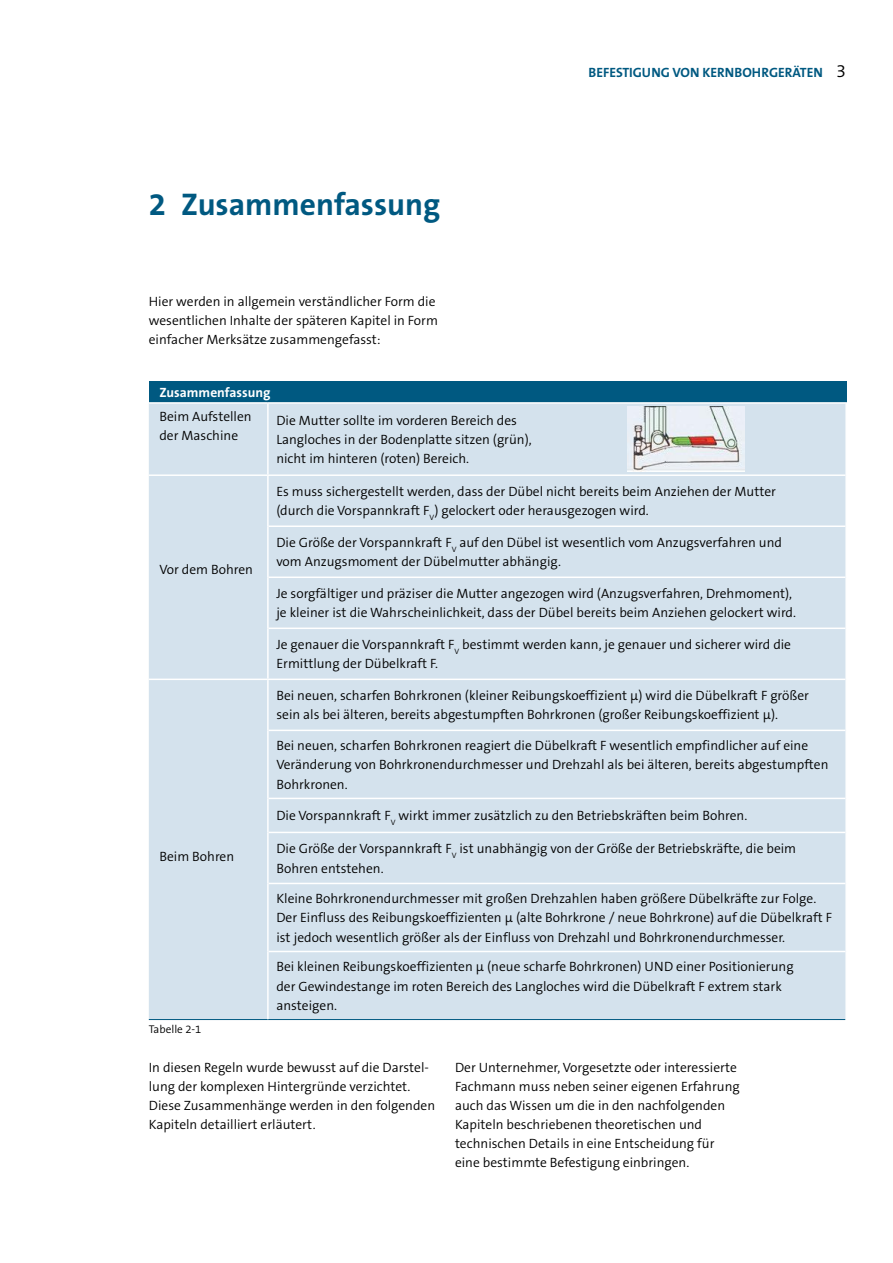
<style>
.page{position:relative;width:893px;height:1263px;background:#fff}
.page>*{position:absolute;margin:0;border:0;box-sizing:border-box;transform-origin:0 0}
.t1{font:700 31.5px "The Sans B7";color:#005981}
.t2{font:300 13.5px/19.2px "The Sans B4";color:#000}
.t3{font:700 13.5px "The Sans B7";color:#005981}
.t4{font:700 13.5px "The Sans B7";color:#fff}
.t5{font:300 11.25px "The Sans B4";color:#000}
.s1{font-family:"The Sans B4";font-weight:300;font-size:18px;color:#000}
</style>
<div class="page">
<div style="left:149px;top:382px;width:697px;height:21px;background:#005981"></div>
<div style="left:149px;top:404px;width:696px;height:615px;background:#d4e2ed"></div>
<hr style="left:149px;top:1019px;width:119px;height:1px;background:#005981">
<hr style="left:268px;top:1019px;width:577px;height:1px;background:#005981">
<hr style="left:267px;top:404px;width:2px;height:70px;background:#fff">
<hr style="left:267px;top:680px;width:2px;height:50px;background:#fff">
<hr style="left:267px;top:730px;width:2px;height:68px;background:#fff">
<hr style="left:267px;top:798px;width:2px;height:34px;background:#fff">
<hr style="left:267px;top:832px;width:2px;height:51px;background:#fff">
<hr style="left:267px;top:883px;width:2px;height:68px;background:#fff">
<hr style="left:267px;top:951px;width:2px;height:68px;background:#fff">
<hr style="left:268px;top:474px;width:577px;height:2px;background:#fff">
<hr style="left:269px;top:525px;width:576px;height:2px;background:#fff">
<hr style="left:269px;top:576px;width:576px;height:2px;background:#fff">
<hr style="left:269px;top:627px;width:576px;height:2px;background:#fff">
<hr style="left:268px;top:679px;width:577px;height:1px;background:#fff">
<hr style="left:269px;top:730px;width:576px;height:1px;background:#fff">
<hr style="left:269px;top:798px;width:576px;height:1px;background:#fff">
<hr style="left:269px;top:832px;width:576px;height:1px;background:#fff">
<hr style="left:269px;top:883px;width:576px;height:1px;background:#fff">
<hr style="left:269px;top:951px;width:576px;height:1px;background:#fff">
<hr style="left:149px;top:474px;width:119px;height:2px;background:#fff">
<hr style="left:149px;top:679px;width:119px;height:1px;background:#fff">
<hr style="left:267px;top:476px;width:2px;height:50px;background:#fff">
<hr style="left:267px;top:526px;width:2px;height:51px;background:#fff">
<hr style="left:267px;top:577px;width:2px;height:51px;background:#fff">
<hr style="left:267px;top:628px;width:2px;height:51px;background:#fff">
<hr style="left:149px;top:402px;width:119px;height:2px;background:#fff">
<hr style="left:268px;top:402px;width:579px;height:2px;background:#fff">
<img style="left:627px;top:406px;width:117px;height:65px">
<h1 class="t1" style="left:149px;top:188px;width:293px">2 Zusammenfassung</h1>
<p class="t2" style="left:149px;top:293px;width:291px">Hier werden in allgemein verständlicher Form die wesentlichen Inhalte der späteren Kapitel in Form einfacher Merksätze zusammengefasst:</p>
<p class="t4" style="left:159px;top:385px;width:113px">Zusammenfassung</p>
<p class="t2" style="left:159px;top:407px;width:94px">Beim Aufstellen der Maschine</p>
<p class="t2" style="left:276px;top:411px;width:257px">Die Mutter sollte im vorderen Bereich des<br>Langloches in der Bodenplatte sitzen (grün), nicht im hinteren (roten) Bereich.</p>
<p class="t3" style="left:589px;top:65px;width:259px">BEFESTIGUNG VON KERNBOHRGERÄTEN <span class="s1">3</span></p>
<p class="t2" style="left:159px;top:560px;width:95px">Vor dem Bohren</p>
<p class="t2" style="left:159px;top:847px;width:76px">Beim Bohren</p>
<p class="t5" style="left:149px;top:1024px;width:54px">Tabelle 2-1</p>
<p class="t2" style="left:276px;top:482px;width:501px">Es muss sichergestellt werden, dass der Dübel nicht bereits beim Anziehen der Mutter (durch die Vorspannkraft F<sub>V</sub>) gelockert oder herausgezogen wird.</p>
<p class="t2" style="left:276px;top:534px;width:507px">Die Größe der Vorspannkraft F<sub>V</sub> auf den Dübel ist wesentlich vom Anzugsverfahren und vom Anzugsmoment der Dübelmutter abhängig.</p>
<p class="t2" style="left:276px;top:585px;width:521px">Je sorgfältiger und präziser die Mutter angezogen wird (Anzugsverfahren, Drehmoment), je kleiner ist die Wahrscheinlichkeit, dass der Dübel bereits beim Anziehen gelockert wird.</p>
<p class="t2" style="left:276px;top:636px;width:516px">Je genauer die Vorspannkraft F<sub>V</sub> bestimmt werden kann, je genauer und sicherer wird die<br>Ermittlung der Dübelkraft F.</p>
<p class="t2" style="left:276px;top:687px;width:534px">Bei neuen, scharfen Bohrkronen (kleiner Reibungskoeffizient µ) wird die Dübelkraft F größer sein als bei älteren, bereits abgestumpften Bohrkronen (großer Reibungskoeffizient µ).</p>
<p class="t2" style="left:276px;top:737px;width:554px">Bei neuen, scharfen Bohrkronen reagiert die Dübelkraft F wesentlich empfindlicher auf eine<br>Veränderung von Bohrkronendurchmesser und Drehzahl als bei älteren, bereits abgestumpften<br>Bohrkronen.</p>
<p class="t2" style="left:276px;top:807px;width:472px">Die Vorspannkraft F<sub>V</sub> wirkt immer zusätzlich zu den Betriebskräften beim Bohren.</p>
<p class="t2" style="left:276px;top:840px;width:521px">Die Größe der Vorspannkraft F<sub>V</sub> ist unabhängig von der Größe der Betriebskräfte, die beim<br>Bohren entstehen.</p>
<p class="t2" style="left:276px;top:890px;width:557px">Kleine Bohrkronendurchmesser mit großen Drehzahlen haben größere Dübelkräfte zur Folge.<br>Der Einfluss des Reibungskoeffizienten µ (alte Bohrkrone / neue Bohrkrone) auf die Dübelkraft F ist jedoch wesentlich größer als der Einfluss von Drehzahl und Bohrkronendurchmesser.</p>
<p class="t2" style="left:276px;top:958px;width:519px">Bei kleinen Reibungskoeffizienten µ (neue scharfe Bohrkronen) UND einer Positionierung der Gewindestange im roten Bereich des Langloches wird die Dübelkraft F extrem stark ansteigen.</p>
<p class="t2" style="left:149px;top:1058px;width:288px">In diesen Regeln wurde bewusst auf die Darstel&shy;lung der komplexen Hintergründe verzichtet.<br>Diese Zusammenhänge werden in den folgenden Kapiteln detailliert erläutert.</p>
<p class="t2" style="left:455px;top:1058px;width:286px">Der Unternehmer, Vorgesetzte oder interessierte Fachmann muss neben seiner eigenen Erfahrung auch das Wissen um die in den nachfolgenden Kapiteln beschriebenen theoretischen und technischen Details in eine Entscheidung für eine bestimmte Befestigung einbringen.</p>
</div>
